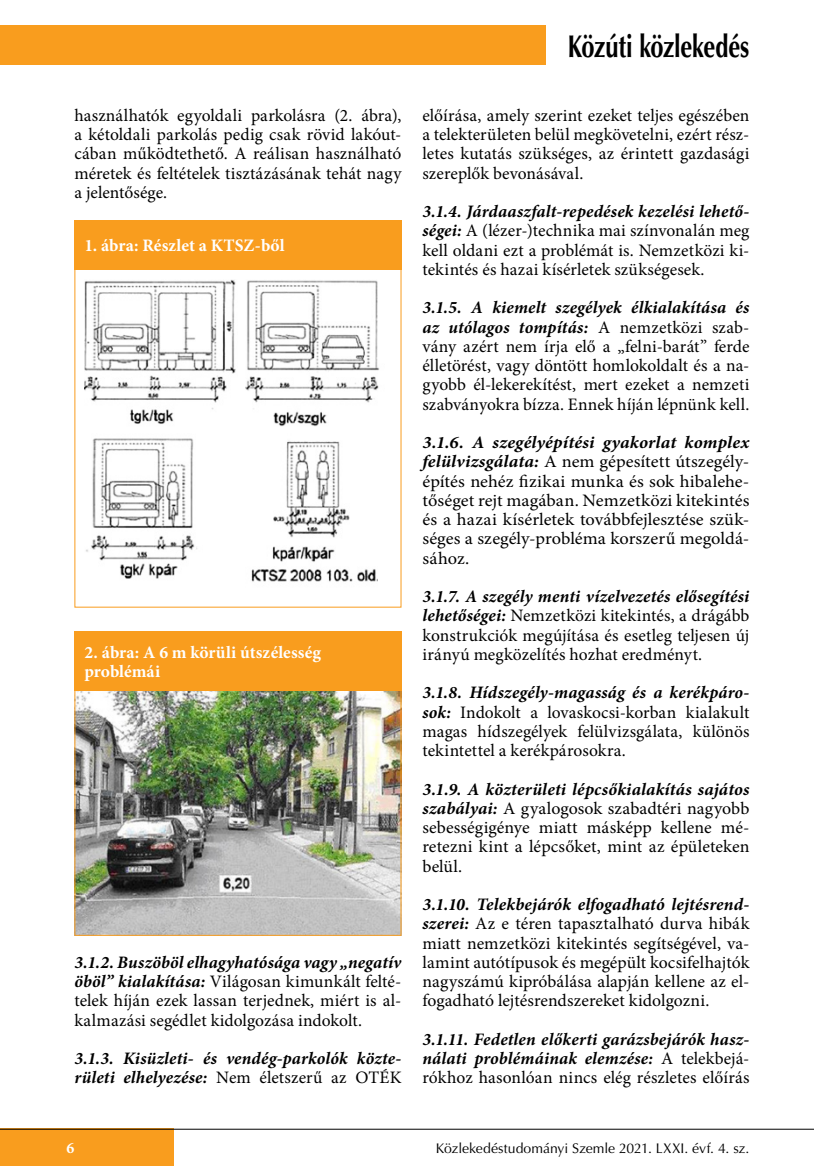
<style>
.page{position:relative;width:814px;height:1166px;background:#fff}
.page>*{position:absolute;margin:0;border:0;box-sizing:border-box;transform-origin:0 0}
.t1{font:700 31.5px "Optima CE";letter-spacing:-.01em;color:#000;scale:.75 1}
.t2{font:17.5px/19.2px "Minion Pro";letter-spacing:.005em;color:#000;text-align:justify}
.t3{font:17.5px/19.2px "Minion Pro";letter-spacing:.005em;color:#000;text-align:justify;scale:1.05 1}
.t4{font:italic 700 17.5px/19.2px "Minion Pro";letter-spacing:.01em;color:#000}
.t5{font:700 17.5px/19.2px "Minion Pro";letter-spacing:.005em;color:#fff}
.t6{font:700 15.75px "Minion Pro";color:#fff}
.t7{font:14px "Optima CE";letter-spacing:-.005em;color:#000}
.s1{font-weight:700;font-style:italic}
.s2{font-weight:400;font-style:normal}
</style>
<div class="page">
<div style="left:0;top:25px;width:546px;height:39px;background:#f99d1e"></div>
<div style="left:0;top:1129px;width:174px;height:37px;background:#f99d1e"></div>
<hr style="left:0;top:1129px;width:814px;height:1px;background:#000">
<img style="left:84px;top:280px;width:295px;height:302px">
<div style="left:74px;top:220px;width:327px;height:50px;background:#f99d1e"></div>
<img style="left:76px;top:691px;width:323px;height:243px">
<div style="left:74px;top:631px;width:327px;height:60px;background:#f99d1e"></div>
<h1 class="t1" style="left:567px;top:26px;width:244px">Közúti közlekedés</h1>
<p class="t2" style="left:74px;top:106px;width:328px">használhatók egyoldali parkolásra (2. ábra), a kétoldali parkolás pedig csak rövid lakóut&shy;cában működtethető. A reálisan használható méretek és feltételek tisztázásának tehát nagy a jelentősége.</p>
<p class="t5" style="left:84px;top:236px;width:202px">1. ábra: Részlet a KTSZ-ből</p>
<p class="t5" style="left:84px;top:642px;width:238px">2. ábra: A 6 m körüli útszélesség problémái</p>
<p class="t2" style="left:74px;top:953px;width:328px"><span class="s1">3.1.2. Buszöböl elhagyhatósága vagy „negatív öböl” kialakítása:</span> Világosan kimunkált felté&shy;telek híján ezek lassan terjednek, miért is al&shy;kalmazási segédlet kidolgozása indokolt.</p>
<p class="t4" style="left:74px;top:1048px;width:328px">3.1.3. Kisüzleti- és vendég-parkolók közte&shy;rületi elhelyezése: <span class="s2">Nem életszerű az OTÉK</span></p>
<p class="t2" style="left:422px;top:106px;width:328px">előírása, amely szerint ezeket teljes egészében a telekterületen belül megkövetelni, ezért rész&shy;letes kutatás szükséges, az érintett gazdasági szereplők bevonásával.</p>
<p class="t2" style="left:422px;top:202px;width:328px"><span class="s1">3.1.4. Járdaaszfalt-repedések kezelési lehető&shy;ségei:</span> A (lézer-)technika mai színvonalán meg kell oldani ezt a problémát is. Nemzetközi ki&shy;tekintés és hazai kísérletek szükségesek.</p>
<p class="t2" style="left:422px;top:298px;width:328px"><span class="s1">3.1.5. A kiemelt szegélyek élkialakítása és az utólagos tompítás:</span> A nemzetközi szab&shy;vány azért nem írja elő a „felni-barát” ferde élletörést, vagy döntött homlokoldalt és a na&shy;gyobb él-lekerekítést, mert ezeket a nemzeti szabványokra bízza. Ennek híján lépnünk kell.</p>
<p class="t3" style="left:422px;top:433px;width:313px"><span class="s1">3.1.6. A szegélyépítési gyakorlat komplex felülvizsgálata:</span> A nem gépesített útszegély&shy;építés nehéz fizikai munka és sok hibalehe&shy;tőséget rejt magában. Nemzetközi kitekintés és a hazai kísérletek továbbfejlesztése szük&shy;séges a szegély-probléma korszerű megoldá&shy;sához.</p>
<p class="t2" style="left:422px;top:587px;width:328px"><span class="s1">3.1.7. A szegély menti vízelvezetés elősegítési lehetőségei:</span> Nemzetközi kitekintés, a drágább konstrukciók megújítása és esetleg teljesen új irányú megközelítés hozhat eredményt.</p>
<p class="t2" style="left:422px;top:683px;width:328px"><span class="s1">3.1.8. Hídszegély-magasság és a kerékpáro&shy;sok:</span> Indokolt a lovaskocsi-korban kialakult magas hídszegélyek felülvizsgálata, különös tekintettel a kerékpárosokra.</p>
<p class="t2" style="left:422px;top:779px;width:328px"><span class="s1">3.1.9. A közterületi lépcsőkialakítás sajátos szabályai:</span> A gyalogosok szabadtéri nagyobb sebességigénye miatt másképp kellene mé&shy;retezni kint a lépcsőket, mint az épületeken belül.</p>
<p class="t2" style="left:422px;top:895px;width:328px"><span class="s1">3.1.10. Telekbejárók elfogadható lejtésrend&shy;szerei:</span> Az e téren tapasztalható durva hibák miatt nemzetközi kitekintés segítségével, va&shy;lamint autótípusok és megépült kocsifelhajtók nagyszámú kipróbálása alapján kellene az el&shy;fogadható lejtésrendszereket kidolgozni.</p>
<p class="t4" style="left:422px;top:1029px;width:328px;text-align:justify">3.1.11. Fedetlen előkerti garázsbejárók hasz&shy;nálati problémáinak elemzése: <span class="s2">A telekbejá&shy;rókhoz hasonlóan nincs elég részletes előírás</span></p>
<p class="t6" style="left:67px;top:1137px;width:9px">6</p>
<p class="t7" style="left:436px;top:1139px;width:315px">Közlekedéstudományi Szemle 2021. LXXI. évf. 4. sz.</p>
</div>
